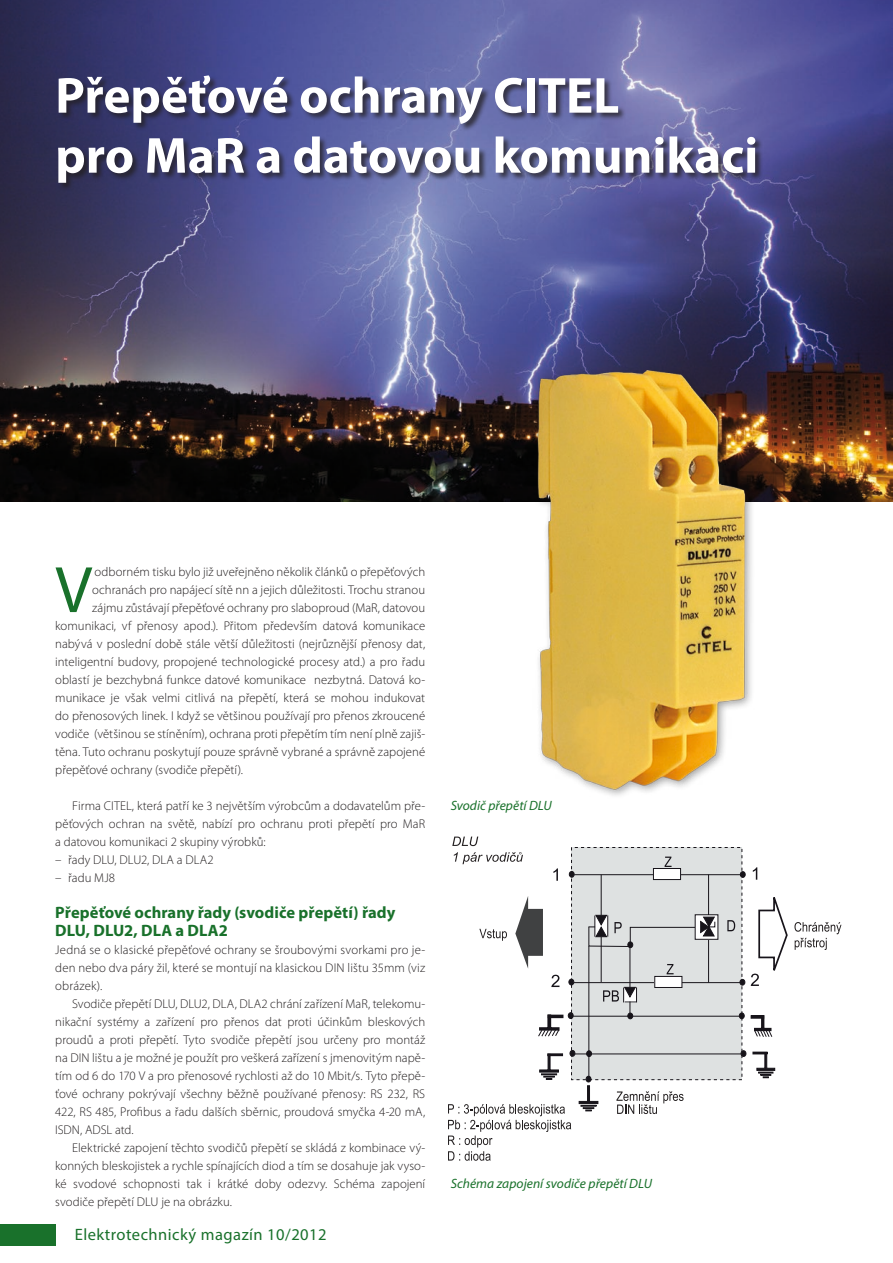
<style>
.page{position:relative;width:893px;height:1263px;background:#fff}
.page>*{position:absolute;margin:0;border:0;box-sizing:border-box;transform-origin:0 0}
.t1{font:66.15px "Myriad Pro";color:#19712b}
.text_9_12_další{font:700 51px "Myriad Pro";color:#fff}
.t2{font:700 16.5px/18px "Myriad Pro";letter-spacing:.005em;color:#19712b}
.t3{font:16.5px "Myriad Pro";letter-spacing:.03em;color:#19712b}
.text_8_5{font:italic 13.5px "Myriad Pro";letter-spacing:.005em;color:#19712b}
.t4{font:300 12.75px/18px "Myriad Pro";color:#231f20;text-align:justify}
</style>
<div class="page">
<div style="left:0;top:1224px;width:55px;height:22px;background:#19712b"></div>
<img style="left:0;top:0;width:893px;height:501px">
<div style="left:58px;top:76px;width:706px;height:115px;background:#231f20;opacity:.75"></div>
<svg style="left:448px;top:1104px;width:123px;height:57px"></svg>
<svg style="left:452px;top:836px;width:26px;height:10px"></svg>
<svg style="left:454px;top:852px;width:69px;height:12px"></svg>
<svg style="left:616px;top:1091px;width:68px;height:23px"></svg>
<svg style="left:479px;top:929px;width:28px;height:12px"></svg>
<div style="left:571px;top:847px;width:171px;height:233px;background:#dee1e1"></div>
<div style="left:571px;top:847px;width:171px;height:233px;border:1px dashed #17141a"></div>
<hr style="left:708px;top:874px;width:1px;height:109px;background:#17141a">
<div style="left:695px;top:914px;width:23px;height:25px;border:1px solid #17141a"></div>
<hr style="left:601px;top:875px;width:1px;height:107px;background:#17141a">
<svg style="left:740px;top:871px;width:5px;height:6px"></svg>
<svg style="left:740px;top:979px;width:5px;height:6px"></svg>
<hr style="left:574px;top:874px;width:166px;height:1px;background:#17141a">
<hr style="left:574px;top:982px;width:166px;height:1px;background:#17141a">
<svg style="left:569px;top:871px;width:5px;height:6px"></svg>
<svg style="left:569px;top:979px;width:5px;height:6px"></svg>
<div style="left:653px;top:868px;width:28px;height:11px;background:#fff"></div>
<div style="left:653px;top:868px;width:28px;height:12px;border:1px solid #17141a"></div>
<svg style="left:665px;top:856px;width:6px;height:11px"></svg>
<svg style="left:739px;top:1013px;width:5px;height:6px"></svg>
<svg style="left:628px;top:1013px;width:5px;height:6px"></svg>
<hr style="left:573px;top:1016px;width:166px;height:1px;background:#17141a">
<svg style="left:568px;top:1012px;width:5px;height:7px"></svg>
<svg style="left:727px;top:920px;width:8px;height:11px"></svg>
<hr style="left:630px;top:947px;width:1px;height:69px;background:#17141a">
<svg style="left:588px;top:915px;width:128px;height:87px"></svg>
<svg style="left:741px;top:1050px;width:5px;height:7px"></svg>
<div style="left:586px;top:1050px;width:6px;height:7px;border:1px solid #17141a;border-radius:50%"></div>
<hr style="left:575px;top:1053px;width:166px;height:1px;background:#17141a">
<svg style="left:570px;top:1050px;width:5px;height:6px"></svg>
<div style="left:548px;top:1015px;width:15px;height:3px;border:1px solid #17141a"></div>
<svg style="left:538px;top:1014px;width:22px;height:23px"></svg>
<svg style="left:751px;top:1015px;width:22px;height:22px"></svg>
<svg style="left:539px;top:1053px;width:24px;height:26px"></svg>
<svg style="left:578px;top:1076px;width:21px;height:35px"></svg>
<svg style="left:753px;top:1052px;width:22px;height:26px"></svg>
<hr style="left:588px;top:946px;width:1px;height:133px;background:#17141a">
<svg style="left:553px;top:868px;width:5px;height:13px"></svg>
<svg style="left:551px;top:975px;width:8px;height:12px"></svg>
<svg style="left:753px;top:867px;width:4px;height:13px"></svg>
<svg style="left:515px;top:896px;width:28px;height:73px"></svg>
<svg style="left:751px;top:897px;width:90px;height:89px"></svg>
<img style="left:491px;top:353px;width:300px;height:443px">
<p class="text_9_12_další" style="left:55px;top:62px;width:566px">Přepěťové ochrany CITEL</p>
<p class="text_9_12_další" style="left:55px;top:122px;width:704px">pro MaR a datovou komunikaci</p>
<p class="t1" style="left:55px;top:549px;width:38px">V</p>
<p class="t4" style="left:95px;top:563px;width:332px">odborném tisku bylo již uveřejněno několik článků o přepěťových</p>
<p class="t4" style="left:92px;top:581px;width:334px">ochranách pro napájecí sítě nn a jejich důležitosti. Trochu stranou</p>
<p class="t4" style="left:92px;top:599px;width:334px">zájmu zůstávají přepěťové ochrany pro slaboproud (MaR, datovou</p>
<p class="t4" style="left:55px;top:617px;width:371px">komunikaci, vf přenosy apod.). Přitom především datová komunikace</p>
<p class="t4" style="left:55px;top:635px;width:371px">nabývá v poslední době stále větší důležitosti (nejrůznější přenosy dat,</p>
<p class="t4" style="left:55px;top:653px;width:371px">inteligentní budovy, propojené technologické procesy atd.) a pro řadu</p>
<p class="t4" style="left:55px;top:671px;width:371px">oblastí je bezchybná funkce datové komunikace nezbytná. Datová ko-</p>
<p class="t4" style="left:55px;top:689px;width:371px">munikace je však velmi citlivá na přepětí, která se mohou indukovat</p>
<p class="t4" style="left:55px;top:707px;width:371px">do přenosových linek. I když se většinou používají pro přenos zkroucené</p>
<p class="t4" style="left:55px;top:725px;width:371px">vodiče (většinou se stíněním), ochrana proti přepětím tím není plně zajiš-</p>
<p class="t4" style="left:55px;top:743px;width:371px">těna. Tuto ochranu poskytují pouze správně vybrané a správně zapojené</p>
<p class="t4" style="left:55px;top:761px;width:189px">přepěťové ochrany (svodiče přepětí).</p>
<p class="t4" style="left:55px;top:797px;width:371px;text-indent:17px">Firma CITEL, která patří ke 3 největším výrobcům a dodavatelům pře&shy;pěťových ochran na světě, nabízí pro ochranu proti přepětí pro MaR a datovou komunikaci 2 skupiny výrobků:</p>
<p class="t4" style="left:55px;top:851px;width:160px">– řady DLU, DLU2, DLA a DLA2</p>
<p class="t4" style="left:55px;top:869px;width:61px">– řadu MJ8</p>
<p class="t2" style="left:55px;top:903px;width:342px">Přepěťové ochrany řady (svodiče přepětí) řady<br>DLU, DLU2, DLA a DLA2</p>
<p class="t4" style="left:55px;top:941px;width:371px">Jedná se o klasické přepěťové ochrany se šroubovými svorkami pro je&shy;den nebo dva páry žil, které se montují na klasickou DIN lištu 35mm (viz obrázek).</p>
<p class="t4" style="left:55px;top:995px;width:371px;text-indent:17px">Svodiče přepětí DLU, DLU2, DLA, DLA2 chrání zařízení MaR, telekomu&shy;nikační systémy a zařízení pro přenos dat proti účinkům bleskových proudů a proti přepětí. Tyto svodiče přepětí jsou určeny pro montáž na DIN lištu a je možné je použít pro veškerá zařízení s jmenovitým napě&shy;tím od 6 do 170 V a pro přenosové rychlosti až do 10 Mbit/s. Tyto přepě&shy;ťové ochrany pokrývají všechny běžně používané přenosy: RS 232, RS 422, RS 485, Profibus a řadu dalších sběrnic, proudová smyčka 4-20 mA, ISDN, ADSL atd.</p>
<p class="t4" style="left:55px;top:1139px;width:371px;text-indent:17px">Elektrické zapojení těchto svodičů přepětí se skládá z kombinace vý&shy;konných bleskojistek a rychle spínajících diod a tím se dosahuje jak vyso&shy;ké svodové schopnosti tak i krátké doby odezvy. Schéma zapojení svodiče přepětí DLU je na obrázku.</p>
<p class="t3" style="left:75px;top:1224px;width:253px">Elektrotechnický magazín 10/2012</p>
<p class="text_8_5" style="left:451px;top:797px;width:103px">Svodič přepětí DLU</p>
<p class="text_8_5" style="left:451px;top:1175px;width:203px">Schéma zapojení svodiče přepětí DLU</p>
</div>
